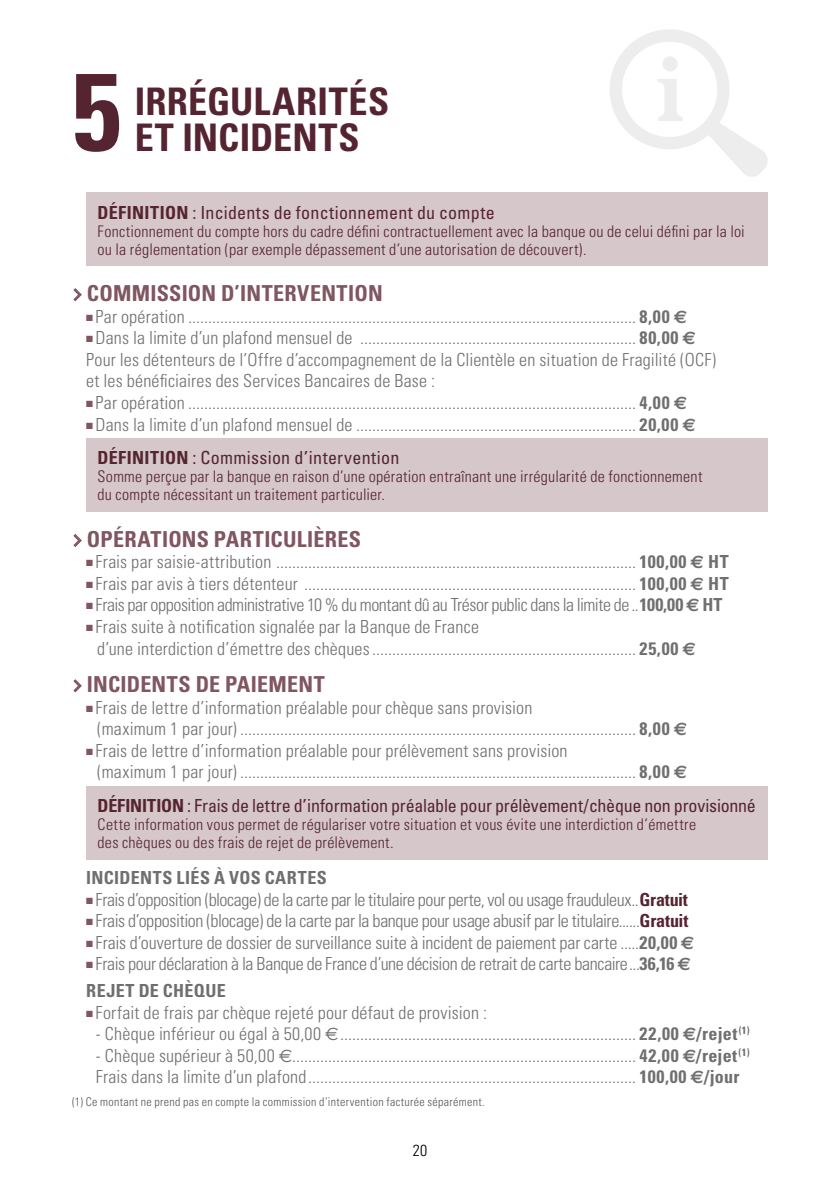
<style>
.page{position:relative;width:840px;height:1191px;background:#fff}
.page>*{position:absolute;margin:0;border:0;box-sizing:border-box;transform-origin:0 0}
.t1{font:700 condensed 110px "Univers";color:#552431}
.t2{font:700 condensed 38px/36px "Univers";letter-spacing:.005em;color:#552431}
.t3{font:700 condensed 22px "Univers";letter-spacing:.01em;color:#80565f}
.t4{font:300 condensed 18px/21.6px "Univers";letter-spacing:.005em;color:#706f6f}
.t5{font:300 condensed 18px/26.6px "Univers";letter-spacing:-.02em;color:#706f6f}
.t6{font:300 condensed 18px "Univers";letter-spacing:-.025em;color:#706f6f}
.t7{font:condensed 18px "Univers";letter-spacing:-.005em;color:#552431}
.t8{font:condensed 18px "Univers";letter-spacing:.015em;color:#552431}
.t9{font:700 condensed 18px "Univers";letter-spacing:.025em;color:#706f6f}
.t10{font:300 condensed 16px/18px "Univers";letter-spacing:.015em;color:#552431}
.t11{font:300 condensed 16px "Univers";color:#000}
.t12{font:300 condensed 12px "Univers";letter-spacing:.025em;color:#575756}
.s1{font-weight:700}
.s2{font-family:"Cranberry Gin";font-weight:400;font-stretch:normal;font-size:30px}
.s3{color:#80565f}
.s4{font-family:"Euro Sans";font-weight:700;font-stretch:normal}
.s5{font-weight:700;color:#552431}
.s6{font-weight:400;color:#552431}
.s7{font-family:"Euro Sans";font-weight:400;font-stretch:normal}
</style>
<div class="page">
<div style="left:86px;top:193px;width:680px;height:73px;background:#d6c7ca"></div>
<svg style="left:73px;top:288px;width:9px;height:13px"></svg>
<div style="left:86px;top:438px;width:680px;height:73px;background:#d6c7ca"></div>
<svg style="left:73px;top:534px;width:9px;height:13px"></svg>
<svg style="left:73px;top:679px;width:9px;height:13px"></svg>
<div style="left:86px;top:786px;width:680px;height:73px;background:#d6c7ca"></div>
<svg style="left:610px;top:29px;width:157px;height:148px"></svg>
<h1 class="t1" style="left:72px;top:44px;width:50px">5</h1>
<h2 class="t2" style="left:135px;top:83px;width:256px">IRRÉGULARITÉS<br>ET INCIDENTS</h2>
<p class="t8" style="left:98px;top:201px;width:398px"><span class="s1">DÉFINITION</span> : Incidents de fonctionnement du compte</p>
<p class="t10" style="left:98px;top:222px;width:648px">Fonctionnement du compte hors du cadre défini contractuellement avec la banque ou de celui défini par la loi ou la réglementation (par exemple dépassement d’une autorisation de découvert).</p>
<p class="t3" style="left:72px;top:279px;width:312px"><span class="s2">&gt;</span> COMMISSION D’INTERVENTION</p>
<p class="t4" style="left:86px;top:305px;width:602px"><span class="s3">■</span> Par opération ................................................................................................................ <span class="s1">8,00</span> <span class="s4">€</span></p>
<p class="t4" style="left:86px;top:327px;width:631px"><span class="s3">■</span> Dans la limite d’un plafond mensuel de ..................................................................... <span class="s1">80,00</span> <span class="s4">€<br></span>Pour les détenteurs de l’Offre d’accompagnement de la Clientèle en situation de Fragilité (OCF) et les bénéficiaires des Services Bancaires de Base :</p>
<p class="t4" style="left:86px;top:392px;width:602px"><span class="s3">■</span> Par opération ................................................................................................................ <span class="s1">4,00</span> <span class="s4">€</span></p>
<p class="t4" style="left:98px;top:407px;width:599px;line-height:33.8px;text-indent:-11px"><span class="s3">■</span> Dans la limite d’un plafond mensuel de ...................................................................... <span class="s1">20,00</span> <span class="s4">€<br></span><span class="s5">DÉFINITION</span> <span class="s6">: Commission d’intervention</span></p>
<p class="t10" style="left:98px;top:467px;width:606px">Somme perçue par la banque en raison d’une opération entraînant une irrégularité de fonctionnement du compte nécessitant un traitement particulier.</p>
<p class="t3" style="left:72px;top:525px;width:290px"><span class="s2">&gt;</span> OPÉRATIONS PARTICULIÈRES</p>
<p class="t4" style="left:86px;top:551px;width:643px"><span class="s3">■</span> Frais par saisie-attribution .......................................................................................... <span class="s1">100,00</span> <span class="s4">€</span> <span class="s1">HT</span></p>
<p class="t4" style="left:86px;top:573px;width:643px"><span class="s3">■</span> Frais par avis à tiers détenteur ................................................................................... <span class="s1">100,00</span> <span class="s4">€</span> <span class="s1">HT</span></p>
<p class="t6" style="left:86px;top:594px;width:637px"><span class="s3">■</span> Frais par opposition administrative 10 % du montant dû au Trésor public dans la limite de ..<span class="s1">100,00</span> <span class="s4">€</span> <span class="s1">HT</span></p>
<p class="t4" style="left:97px;top:616px;width:600px;text-indent:-11px"><span class="s3">■</span> Frais suite à notification signalée par la Banque de France<br>d’une interdiction d’émettre des chèques.................................................................. <span class="s1">25,00</span> <span class="s4">€</span></p>
<p class="t3" style="left:72px;top:670px;width:254px"><span class="s2">&gt;</span> INCIDENTS DE PAIEMENT</p>
<p class="t4" style="left:97px;top:696px;width:591px;text-indent:-11px"><span class="s3">■</span> Frais de lettre d’information préalable pour chèque sans provision<br>(maximum 1 par jour) ................................................................................................... <span class="s1">8,00</span> <span class="s4">€</span></p>
<p class="t4" style="left:97px;top:739px;width:591px;text-indent:-11px"><span class="s3">■</span> Frais de lettre d’information préalable pour prélèvement sans provision<br>(maximum 1 par jour) ................................................................................................... <span class="s1">8,00</span> <span class="s4">€</span></p>
<p class="t7" style="left:98px;top:794px;width:659px"><span class="s1">DÉFINITION</span> : Frais de lettre d’information préalable pour prélèvement/chèque non provisionné</p>
<p class="t10" style="left:98px;top:815px;width:599px">Cette information vous permet de régulariser votre situation et vous évite une interdiction d’émettre des chèques ou des frais de rejet de prélèvement.</p>
<p class="t9" style="left:86px;top:866px;width:242px">INCIDENTS LIÉS À VOS CARTES</p>
<p class="t6" style="left:86px;top:888px;width:603px"><span class="s3">■</span> Frais d’opposition (blocage) de la carte par le titulaire pour perte, vol ou usage frauduleux..<span class="s5">Gratuit</span></p>
<p class="t5" style="left:86px;top:907px;width:603px"><span class="s3">■</span> Frais d’opposition (blocage) de la carte par la banque pour usage abusif par le titulaire......<span class="s5">Gratuit</span></p>
<p class="t4" style="left:86px;top:931px;width:609px"><span class="s3">■</span> Frais d’ouverture de dossier de surveillance suite à incident de paiement par carte .....<span class="s1">20,00</span> <span class="s4">€</span></p>
<p class="t5" style="left:86px;top:950px;width:606px"><span class="s3">■</span> Frais pour déclaration à la Banque de France d’une décision de retrait de carte bancaire...<span class="s1">36,16</span> <span class="s4">€<br></span><span class="s1">REJET DE CHÈQUE</span></p>
<p class="t4" style="left:86px;top:1001px;width:402px"><span class="s3">■</span> Forfait de frais par chèque rejeté pour défaut de provision :</p>
<p class="t4" style="left:96px;top:1023px;width:655px">- Chèque inférieur ou égal à 50,00 <span class="s7">€</span>.......................................................................... <span class="s1">22,00</span> <span class="s4">€</span><span class="s1">/rejet</span><sup>(1)</sup></p>
<p class="t4" style="left:96px;top:1044px;width:655px">- Chèque supérieur à 50,00 <span class="s7">€</span>...................................................................................... <span class="s1">42,00</span> <span class="s4">€</span><span class="s1">/rejet</span><sup>(1)<br></sup>Frais dans la limite d’un plafond.................................................................................. <span class="s1">100,00</span> <span class="s4">€</span><span class="s1">/jour</span></p>
<p class="t12" style="left:72px;top:1094px;width:414px">(1) Ce montant ne prend pas en compte la commission d’intervention facturée séparément.</p>
<p class="t11" style="left:412px;top:1141px;width:16px">20</p>
</div>
